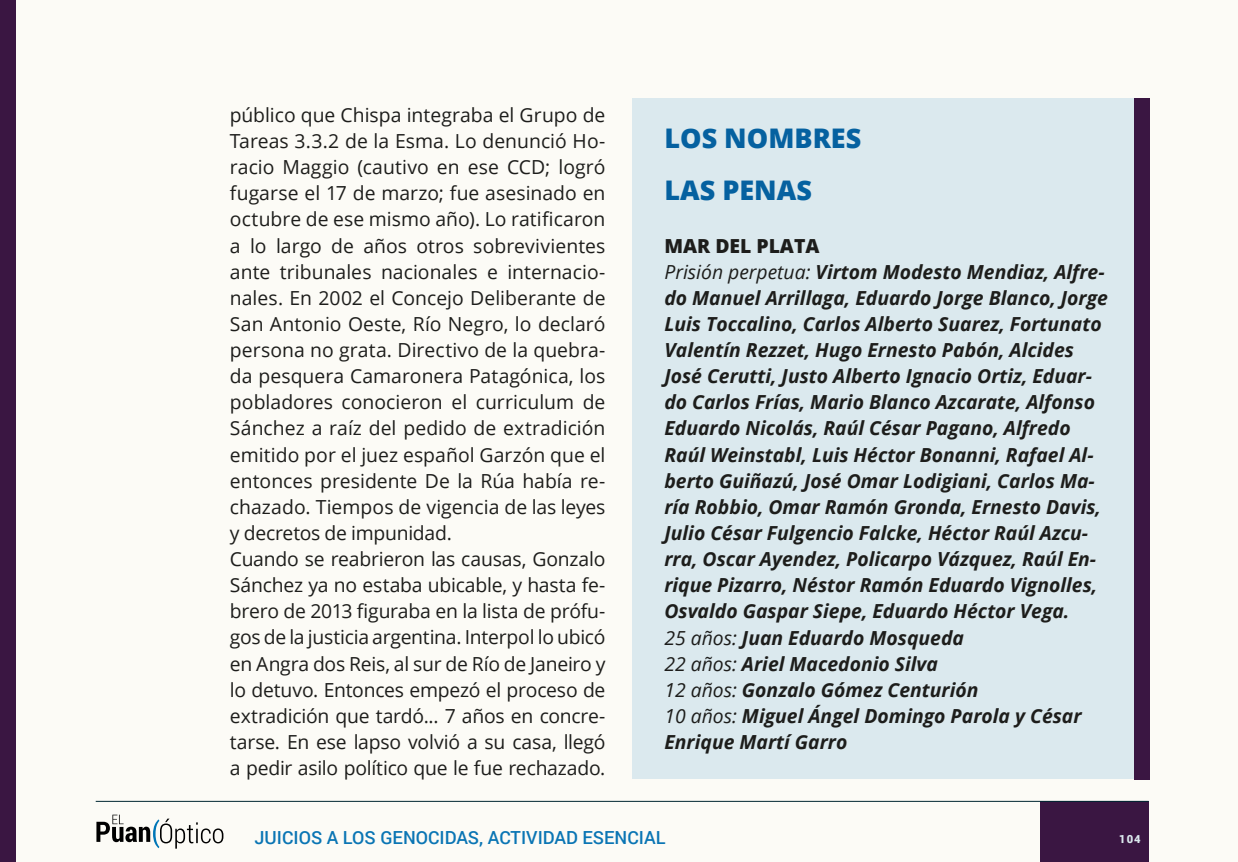
<style>
.page{position:relative;width:1238px;height:862px;background:#fff}
.page>*{position:absolute;margin:0;border:0;box-sizing:border-box;transform-origin:0 0}
.t1{font:800 27px/52.2px "Open Sans";color:#0561a0}
.t2{font:19.35px/26.1px "Open Sans";color:#1d1d1b}
.t3{font:italic 700 19.35px/26.1px "Open Sans";color:#1d1d1b}
.t4{font:500 18px "Roboto";color:#0a75b4}
.t5{font:900 11.25px "Roboto";color:#dbe9ee}
.s1{font-weight:800;font-style:normal}
.s2{font-weight:400}
</style>
<div class="page">
<div style="left:0;top:0;width:1237px;height:861px;background:#fcfbf6"></div>
<div style="left:0;top:0;width:16px;height:861px;background:#3a1642"></div>
<div style="left:1039px;top:800px;width:109px;height:61px;background:#3a1642"></div>
<hr style="left:96px;top:800px;width:1052px;height:1px;background:#002732">
<svg style="left:96px;top:814px;width:127px;height:34px"></svg>
<div style="left:632px;top:98px;width:508px;height:680px;background:#dbe9ee"></div>
<div style="left:1134px;top:98px;width:16px;height:681px;background:#3a1642"></div>
<p class="t2" style="left:230px;top:101px;width:377px">público que Chispa integraba el Grupo de Tareas 3.3.2 de la Esma. Lo denunció Ho&shy;racio Maggio (cautivo en ese CCD; logró fugarse el 17 de marzo; fue asesinado en octubre de ese mismo año). Lo ratificaron a lo largo de años otros sobrevivientes ante tribunales nacionales e internacio&shy;nales. En 2002 el Concejo Deliberante de San Antonio Oeste, Río Negro, lo declaró persona no grata. Directivo de la quebra&shy;da pesquera Camaronera Patagónica, los pobladores conocieron el curriculum de Sánchez a raíz del pedido de extradición emitido por el juez español Garzón que el entonces presidente De la Rúa había re&shy;chazado. Tiempos de vigencia de las leyes y decretos de impunidad.<br>Cuando se reabrieron las causas, Gonzalo Sánchez ya no estaba ubicable, y hasta fe&shy;brero de 2013 figuraba en la lista de prófu&shy;gos de la justicia argentina. Interpol lo ubicó en Angra dos Reis, al sur de Río de Janeiro y lo detuvo. Entonces empezó el proceso de extradición que tardó... 7 años en concre&shy;tarse. En ese lapso volvió a su casa, llegó a pedir asilo político que le fue rechazado.</p>
<h1 class="t1" style="left:664px;top:111px;width:198px">LOS NOMBRES<br>LAS PENAS</h1>
<p class="t3" style="left:664px;top:232px;width:445px"><span class="s1">MAR DEL PLATA<br></span><span class="s2">Prisión perpetua:</span> Virtom Modesto Mendiaz, Alfre&shy;do Manuel Arrillaga, Eduardo Jorge Blanco, Jorge Luis Toccalino, Carlos Alberto Suarez, Fortunato Valentín Rezzet, Hugo Ernesto Pabón, Alcides José Cerutti, Justo Alberto Ignacio Ortiz, Eduar&shy;do Carlos Frías, Mario Blanco Azcarate, Alfonso Eduardo Nicolás, Raúl César Pagano, Alfredo Raúl Weinstabl, Luis Héctor Bonanni, Rafael Al&shy;berto Guiñazú, José Omar Lodigiani, Carlos Ma&shy;ría Robbio, Omar Ramón Gronda, Ernesto Davis, Julio César Fulgencio Falcke, Héctor Raúl Azcu&shy;rra, Oscar Ayendez, Policarpo Vázquez, Raúl En&shy;rique Pizarro, Néstor Ramón Eduardo Vignolles, Osvaldo Gaspar Siepe, Eduardo Héctor Vega.<br><span class="s2">25 años:</span> Juan Eduardo Mosqueda<br><span class="s2">22 años:</span> Ariel Macedonio Silva<br><span class="s2">12 años:</span> Gonzalo Gómez Centurión<br><span class="s2">10 años:</span> Miguel Ángel Domingo Parola y César Enrique Martí Garro</p>
<p class="t4" style="left:254px;top:824px;width:412px">JUICIOS A LOS GENOCIDAS, ACTIVIDAD ESENCIAL</p>
<p class="t5" style="left:1118px;top:830px;width:23px">104</p>
</div>
